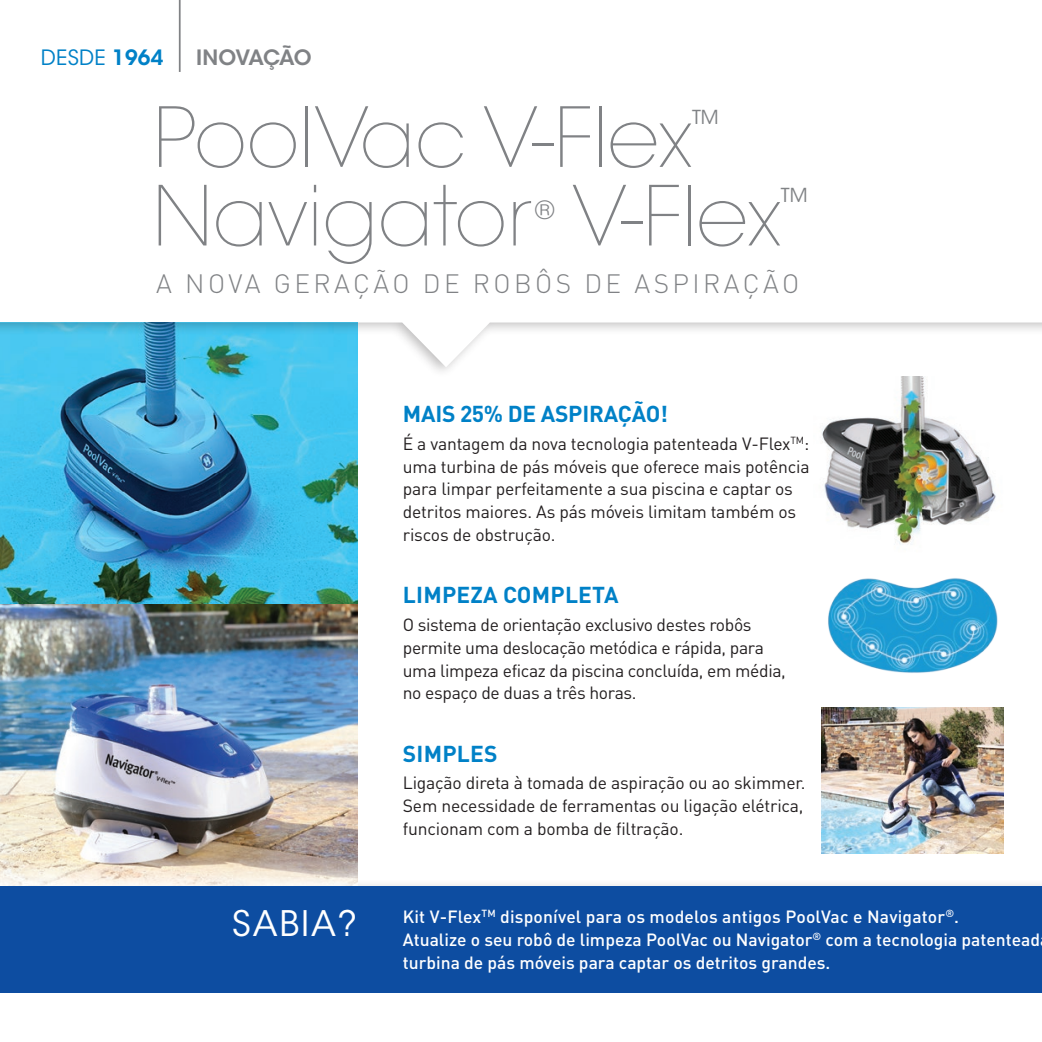
<style>
.page{position:relative;width:1042px;height:1042px;background:#fff}
.page>*{position:absolute;margin:0;border:0;box-sizing:border-box;transform-origin:0 0}
.t1{font:200 81.9px "ITC Avant Garde Std";color:#808285}
.t2{font:35px "ITC Avant Garde Std";letter-spacing:.05em;color:#fff}
.t3{font:300 26.25px "DIN Pro";letter-spacing:.13em;color:#808285}
.t4{font:25.03px "ITC Avant Garde Std";color:#808285}
.t5{font:700 22.75px "DIN Pro";letter-spacing:.01em;color:#0081c7}
.t6{font:700 22.75px "DIN Pro";letter-spacing:-.01em;color:#0081c7}
.t7{font:21px "ITC Avant Garde Std";letter-spacing:.01em;color:#0081c7}
.t8{font:600 21px "ITC Avant Garde Std";letter-spacing:-.04em;color:#808285}
.t9{font:19.25px "ITC Avant Garde Std";color:#808285}
.t10{font:17.5px/22.8px "DIN Pro";letter-spacing:-.02em;color:#231f20}
.t11{font:500 17.5px/22.8px "DIN Pro";color:#fff}
.s1{font-weight:600}
</style>
<div class="page">
<img style="left:0;top:322px;width:357px;height:563px">
<hr style="left:179px;top:0;width:2px;height:72px;background:#808285">
<div style="left:0;top:886px;width:1042px;height:106px;background:#0d4da1"></div>
<img style="left:822px;top:376px;width:174px;height:169px">
<img style="left:821px;top:707px;width:182px;height:146px">
<img style="left:828px;top:578px;width:170px;height:95px">
<p class="t7" style="left:41px;top:45px;width:124px">DESDE <span class="s1">1964</span></p>
<p class="t8" style="left:196px;top:44px;width:117px">INOVAÇÃO</p>
<h1 class="t1" style="left:154px;top:89px;width:540px">PoolVac V-Flex</h1>
<p class="t9" style="left:692px;top:105px;width:28px">TM</p>
<h1 class="t1" style="left:152px;top:168px;width:381px">Navigator</h1>
<h1 class="t1" style="left:572px;top:168px;width:210px">V-Flex</h1>
<p class="t9" style="left:781px;top:184px;width:28px">TM</p>
<h3 class="t4" style="left:535px;top:195px;width:21px">®</h3>
<h3 class="t3" style="left:156px;top:265px;width:644px">A NOVA GERAÇÃO DE ROBÔS DE ASPIRAÇÃO</h3>
<h3 class="t6" style="left:403px;top:398px;width:266px">MAIS 25% DE ASPIRAÇÃO!</h3>
<p class="t10" style="left:403px;top:431px;width:408px">É a vantagem da nova tecnologia patenteada V-Flex<sup>TM</sup>: uma turbina de pás móveis que oferece mais potência para limpar perfeitamente a sua piscina e captar os detritos maiores. As pás móveis limitam também os riscos de obstrução.</p>
<h3 class="t5" style="left:403px;top:580px;width:217px">LIMPEZA COMPLETA</h3>
<p class="t10" style="left:403px;top:612px;width:384px">O sistema de orientação exclusivo destes robôs permite uma deslocação metódica e rápida, para uma limpeza eficaz da piscina concluída, em média, no espaço de duas a três horas.</p>
<h3 class="t5" style="left:403px;top:738px;width:96px">SIMPLES</h3>
<p class="t10" style="left:403px;top:771px;width:404px;text-align:justify">Ligação direta à tomada de aspiração ou ao skimmer.<br>Sem necessidade de ferramentas ou ligação elétrica, funcionam com a bomba de filtração.</p>
<h2 class="t2" style="left:232px;top:902px;width:126px">SABIA?</h2>
<p class="t11" style="left:403px;top:904px;width:639px">Kit V-Flex<sup>TM</sup> disponível para os modelos antigos PoolVac e Navigator<sup>®</sup>.<br>Atualize o seu robô de limpeza PoolVac ou Navigator<sup>®</sup> com a tecnologia patentead turbina de pás móveis para captar os detritos grandes.</p>
</div>
